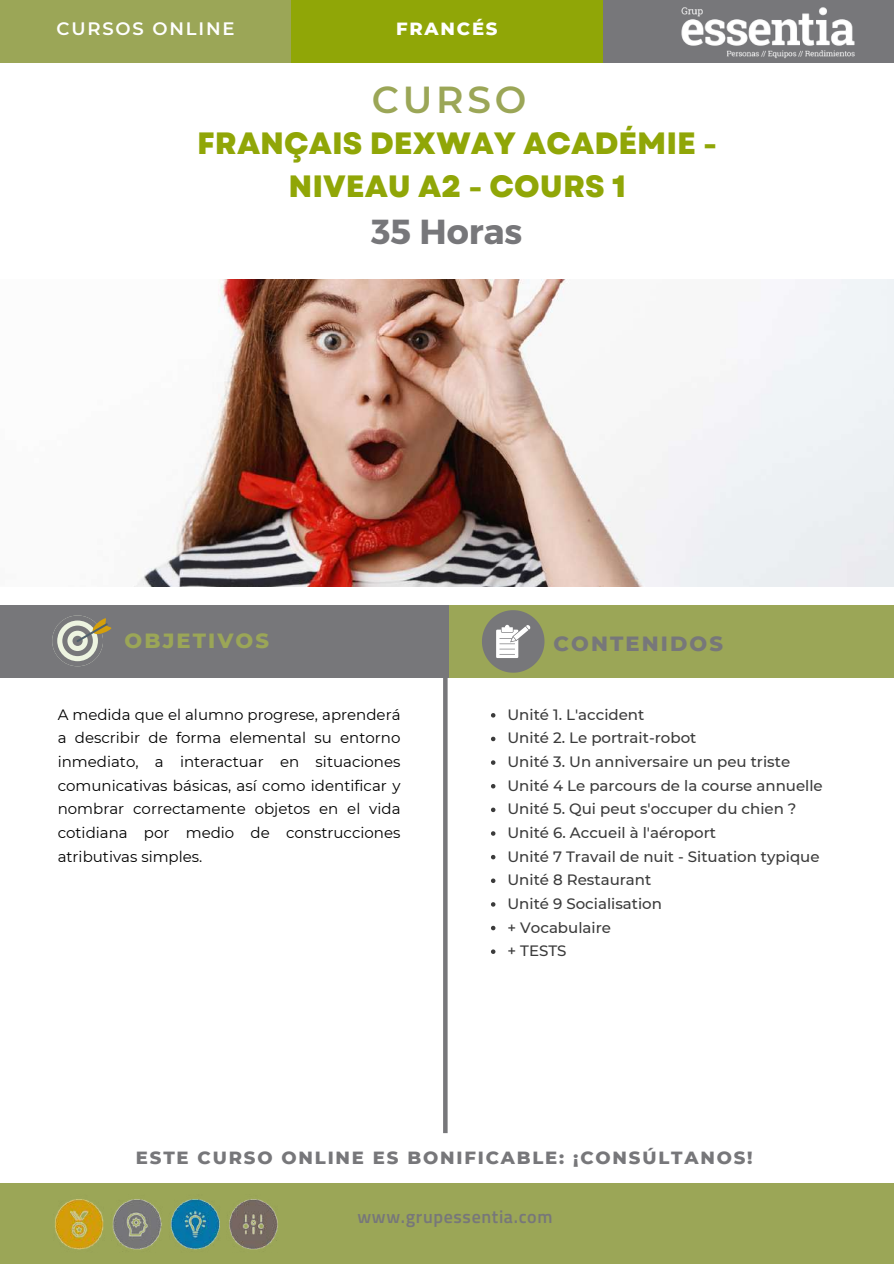
<style>
.page{position:relative;width:894px;height:1264px;background:#fff}
.page>*{position:absolute;margin:0;border:0;box-sizing:border-box;transform-origin:0 0}
.t1{font:600 37.5px "Montserrat";letter-spacing:.1em;color:#9ba657}
.t2{font:700 34.8px "Montserrat";color:#77777a}
.t3{font:800 30.75px/42.8px "Garet";color:#90a607;text-align:center}
.t4{font:800 21px "Montserrat";letter-spacing:.1em;color:#77777a}
.t5{font:800 21px "Montserrat";letter-spacing:.1em;color:#9ba657}
.t6{font:800 18px "Montserrat";letter-spacing:.1em;color:#77777a}
.t7{font:600 18px "Titillium Web";letter-spacing:.035em;color:#77777a}
.t8{font:600 18px "Montserrat";letter-spacing:.1em;color:#fff}
.t9{font:800 18px "Montserrat";letter-spacing:.1em;color:#fff}
.t10{font:500 15px/23.7px "Montserrat";color:#3b3b3b}
.t11{font:15px/23.7px "Montserrat";color:#000;text-align:justify}
</style>
<div class="page">
<div style="left:0;top:0;width:291px;height:63px;background:#9ba657"></div>
<div style="left:291px;top:0;width:311px;height:63px;background:#90a607"></div>
<div style="left:602px;top:0;width:291px;height:63px;background:#77777a"></div>
<div style="left:0;top:605px;width:889px;height:72px;background:#77777a"></div>
<img style="left:681px;top:7px;width:173px;height:51px">
<svg style="left:52px;top:615px;width:60px;height:51px"></svg>
<img style="left:136px;top:279px;width:757px;height:307px">
<div style="left:0;top:1183px;width:893px;height:80px;background:#9ba657"></div>
<img style="left:55px;top:1199px;width:223px;height:51px">
<div style="left:449px;top:605px;width:444px;height:72px;background:#9ba657"></div>
<svg style="left:482px;top:610px;width:62px;height:62px"></svg>
<svg style="left:443px;top:677px;width:4px;height:456px;background:#7a7a7d"></svg>
<svg style="left:491px;top:713px;width:4px;height:4px"></svg>
<svg style="left:491px;top:736px;width:4px;height:5px"></svg>
<svg style="left:491px;top:760px;width:4px;height:4px"></svg>
<svg style="left:491px;top:784px;width:4px;height:4px"></svg>
<svg style="left:491px;top:807px;width:4px;height:5px"></svg>
<svg style="left:491px;top:831px;width:4px;height:4px"></svg>
<svg style="left:491px;top:854px;width:4px;height:5px"></svg>
<svg style="left:491px;top:878px;width:4px;height:5px"></svg>
<svg style="left:491px;top:902px;width:4px;height:4px"></svg>
<svg style="left:491px;top:925px;width:4px;height:5px"></svg>
<svg style="left:491px;top:949px;width:4px;height:4px"></svg>
<p class="t8" style="left:56px;top:17px;width:179px">CURSOS ONLINE</p>
<p class="t9" style="left:396px;top:17px;width:103px">FRANCÉS</p>
<h1 class="t1" style="left:371px;top:77px;width:156px">CURSO</h1>
<h3 class="t3" style="left:197px;top:122px;width:521px">FRANÇAIS DEXWAY ACADÉMIE -<br>NIVEAU A2 - COURS 1</h3>
<h2 class="t2" style="left:371px;top:209px;width:153px">35 Horas</h2>
<h3 class="t5" style="left:124px;top:627px;width:146px">OBJETIVOS</h3>
<h3 class="t4" style="left:553px;top:630px;width:171px">CONTENIDOS</h3>
<p class="t11" style="left:58px;top:702px;width:344px">A medida que el alumno progrese, aprenderá a describir de forma elemental su entorno inmediato, a interactuar en situaciones comunicativas básicas, así como identificar y nombrar correctamente objetos en el vida cotidiana por medio de construcciones atributivas simples.</p>
<p class="t10" style="left:507px;top:702px;width:317px">Unité 1. L'accident<br>Unité 2. Le portrait-robot<br>Unité 3. Un anniversaire un peu triste<br>Unité 4 Le parcours de la course annuelle<br>Unité 5. Qui peut s'occuper du chien ?<br>Unité 6. Accueil à l'aéroport<br>Unité 7 Travail de nuit - Situation typique<br>Unité 8 Restaurant<br>Unité 9 Socialisation<br>+ Vocabulaire<br>+ TESTS</p>
<p class="t6" style="left:136px;top:1146px;width:618px">ESTE CURSO ONLINE ES BONIFICABLE: ¡CONSÚLTANOS!</p>
<p class="t7" style="left:357px;top:1202px;width:196px">www.grupessentia.com</p>
</div>
